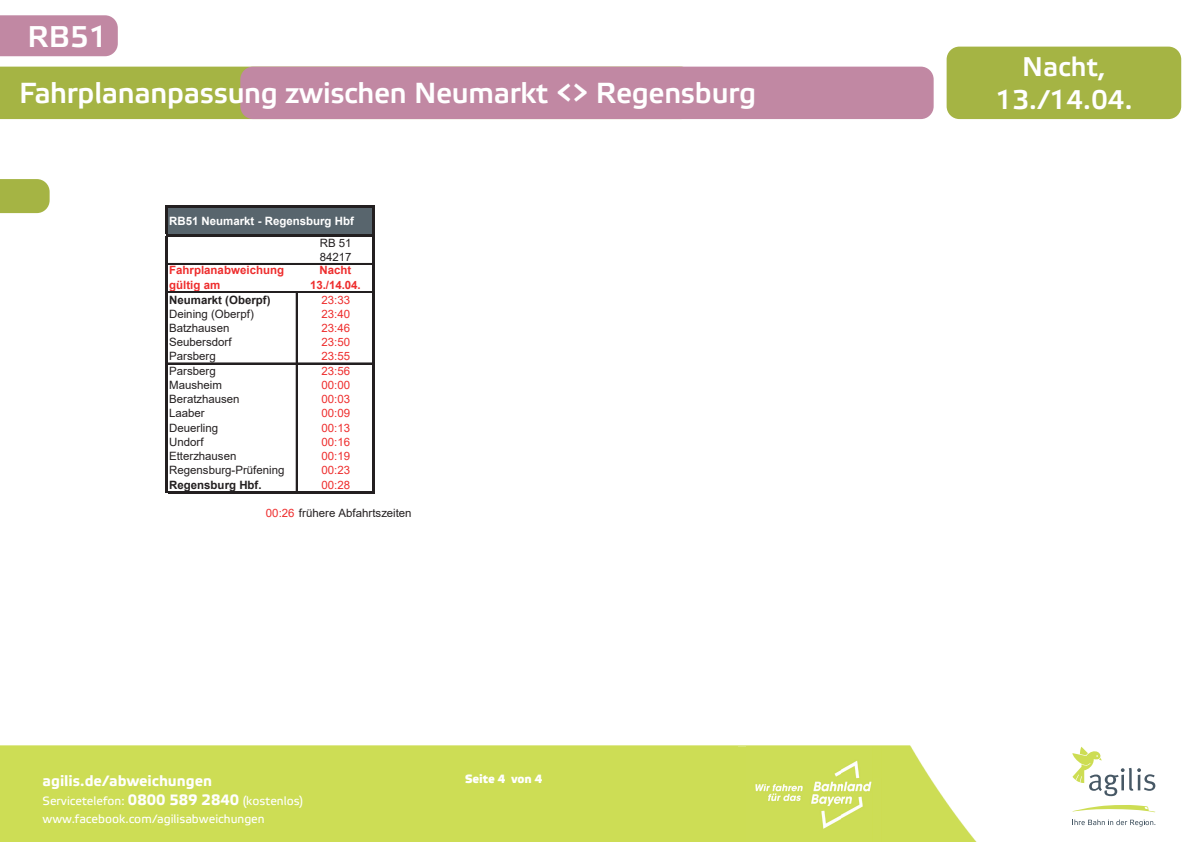
<style>
.page{position:relative;width:1191px;height:842px;background:#fff}
.page>*{position:absolute;margin:0;border:0;box-sizing:border-box;transform-origin:0 0}
.t1{font:500 30px "Etelka";color:#fff}
.t2{font:500 29px "Etelka";letter-spacing:-.01em;color:#fff}
.t3{font:500 27px/32.4px "Etelka";color:#fff;text-align:center}
.t4{font:700 15px "Etelka Text";color:#fff}
.t5{font:12px/18px "Etelka Text";color:#fff}
.t6{font:500 12px "Etelka";color:#fff}
.t7{font:11.5px/14.2px "Arial";color:#231f20}
.t8{font:11.5px "Arial";color:#ee2d2d}
.t9{font:700 11.5px/14.8px "Arial";color:#ee2d2d}
.t10{font:700 11.5px "Arial";color:#231f20}
.t11{font:700 11.5px "Arial";color:#fff}
.s1{color:#ee2d2d}
.s2{font-weight:700;font-size:15px}
</style>
<div class="page">
<div style="left:0;top:67px;width:249px;height:52px;background:#a5b444"></div>
<div style="left:946px;top:47px;width:235px;height:72px;background:#a5b444;border-radius:13px"></div>
<svg style="left:0;top:179px;width:50px;height:34px"></svg>
<div style="left:240px;top:67px;width:693px;height:52px;background:#c188a3;border-radius:13px"></div>
<div style="left:0;top:15px;width:118px;height:41px;background:#c188a3"></div>
<img style="left:0;top:745px;width:1156px;height:97px">
<div style="left:35px;top:774px;width:169px;height:15px;background:#cddd55"></div>
<img style="left:35px;top:796px;width:81px;height:9px">
<img style="left:120px;top:794px;width:110px;height:11px">
<img style="left:235px;top:795px;width:59px;height:13px">
<div style="left:34px;top:814px;width:221px;height:11px;background:#cddd55"></div>
<img style="left:559px;top:795px;width:71px;height:9px">
<img style="left:738px;top:747px;width:8px;height:95px">
<img style="left:746px;top:747px;width:135px;height:95px">
<svg style="left:1072px;top:819px;width:83px;height:7px"></svg>
<svg style="left:1072px;top:747px;width:83px;height:49px"></svg>
<svg style="left:1072px;top:805px;width:83px;height:7px"></svg>
<div style="left:167px;top:207px;width:207px;height:29px;background:#58656d"></div>
<hr style="left:166px;top:205px;width:2px;height:29px;background:#231f20">
<hr style="left:296px;top:293px;width:1px;height:70px;background:#231f20">
<hr style="left:166px;top:237px;width:2px;height:256px;background:#231f20">
<hr style="left:372px;top:208px;width:3px;height:285px;background:#231f20">
<hr style="left:296px;top:364px;width:1px;height:127px;background:#231f20">
<hr style="left:168px;top:205px;width:207px;height:3px;background:#231f20">
<hr style="left:166px;top:234px;width:206px;height:3px;background:#231f20">
<hr style="left:168px;top:263px;width:204px;height:2px;background:#231f20">
<hr style="left:168px;top:292px;width:204px;height:1px;background:#231f20">
<hr style="left:168px;top:363px;width:204px;height:1px;background:#231f20">
<hr style="left:168px;top:491px;width:207px;height:2px;background:#231f20">
<h1 class="t1" style="left:27px;top:19px;width:82px">RB51</h1>
<h1 class="t1" style="left:19px;top:19px;width:82px">RB26</h1>
<h2 class="t2" style="left:19px;top:76px;width:738px">Fahrplananpassung zwischen Neumarkt &lt;&gt; Regensburg</h2>
<p class="t11" style="left:169px;top:213px;width:186px">RB51 Neumarkt - Regensburg Hbf</p>
<p class="t7" style="left:320px;top:236px;width:33px">RB 51<br>84217</p>
<p class="t9" style="left:169px;top:263px;width:116px">Fahrplanabweichung gültig am</p>
<p class="t9" style="left:310px;top:263px;width:52px;text-align:center">Nacht<br>13./14.04.</p>
<p class="t10" style="left:169px;top:292px;width:103px">Neumarkt (Oberpf)</p>
<p class="t8" style="left:321px;top:292px;width:30px">23:33</p>
<p class="t7" style="left:169px;top:307px;width:86px">Deining (Oberpf)</p>
<p class="t8" style="left:321px;top:306px;width:30px">23:40</p>
<p class="t7" style="left:169px;top:321px;width:62px">Batzhausen</p>
<p class="t8" style="left:321px;top:320px;width:30px">23:46</p>
<p class="t7" style="left:169px;top:335px;width:64px">Seubersdorf</p>
<p class="t8" style="left:321px;top:334px;width:30px">23:50</p>
<p class="t7" style="left:169px;top:349px;width:48px">Parsberg</p>
<p class="t8" style="left:321px;top:348px;width:30px">23:55</p>
<p class="t7" style="left:169px;top:363px;width:48px">Parsberg</p>
<p class="t8" style="left:321px;top:363px;width:30px">23:56</p>
<p class="t7" style="left:169px;top:378px;width:54px">Mausheim</p>
<p class="t8" style="left:321px;top:377px;width:30px">00:00</p>
<p class="t7" style="left:169px;top:392px;width:72px">Beratzhausen</p>
<p class="t8" style="left:321px;top:391px;width:30px">00:03</p>
<p class="t7" style="left:169px;top:406px;width:37px">Laaber</p>
<p class="t8" style="left:321px;top:405px;width:30px">00:09</p>
<p class="t7" style="left:169px;top:420px;width:50px">Deuerling</p>
<p class="t8" style="left:321px;top:420px;width:30px">00:13</p>
<p class="t7" style="left:169px;top:435px;width:36px">Undorf</p>
<p class="t8" style="left:321px;top:434px;width:30px">00:16</p>
<p class="t7" style="left:169px;top:449px;width:69px">Etterzhausen</p>
<p class="t8" style="left:321px;top:448px;width:30px">00:19</p>
<p class="t7" style="left:169px;top:463px;width:117px">Regensburg-Prüfening</p>
<p class="t8" style="left:321px;top:462px;width:30px">00:23</p>
<p class="t10" style="left:169px;top:477px;width:94px">Regensburg Hbf.</p>
<p class="t8" style="left:321px;top:477px;width:30px">00:28</p>
<p class="t7" style="left:266px;top:506px;width:147px"><span class="s1">00:26</span> frühere Abfahrtszeiten</p>
<h3 class="t4" style="left:34px;top:772px;width:171px">agil s.de/abweichungen</h3>
<p class="t5" style="left:34px;top:792px;width:262px">Servicetel fon: <span class="s2">080 589 2840</span> (kostenlos) wwww.facebook.com/agilisabweichungen</p>
<h3 class="t4" style="left:43px;top:772px;width:171px">agilis.de/abweichungen</h3>
<p class="t5" style="left:43px;top:792px;width:262px">Servicetelefon: <span class="s2">0800 589 2840</span> (kostenlos)</p>
<p class="t5" style="left:63px;top:810px;width:194px">.facebook.com/agilisabweichungen</p>
<p class="t6" style="left:465px;top:772px;width:79px">Seite 4 von 4</p>
<h3 class="t3" style="left:995px;top:52px;width:138px">Nacht,<br>13./14.04.</h3>
</div>
